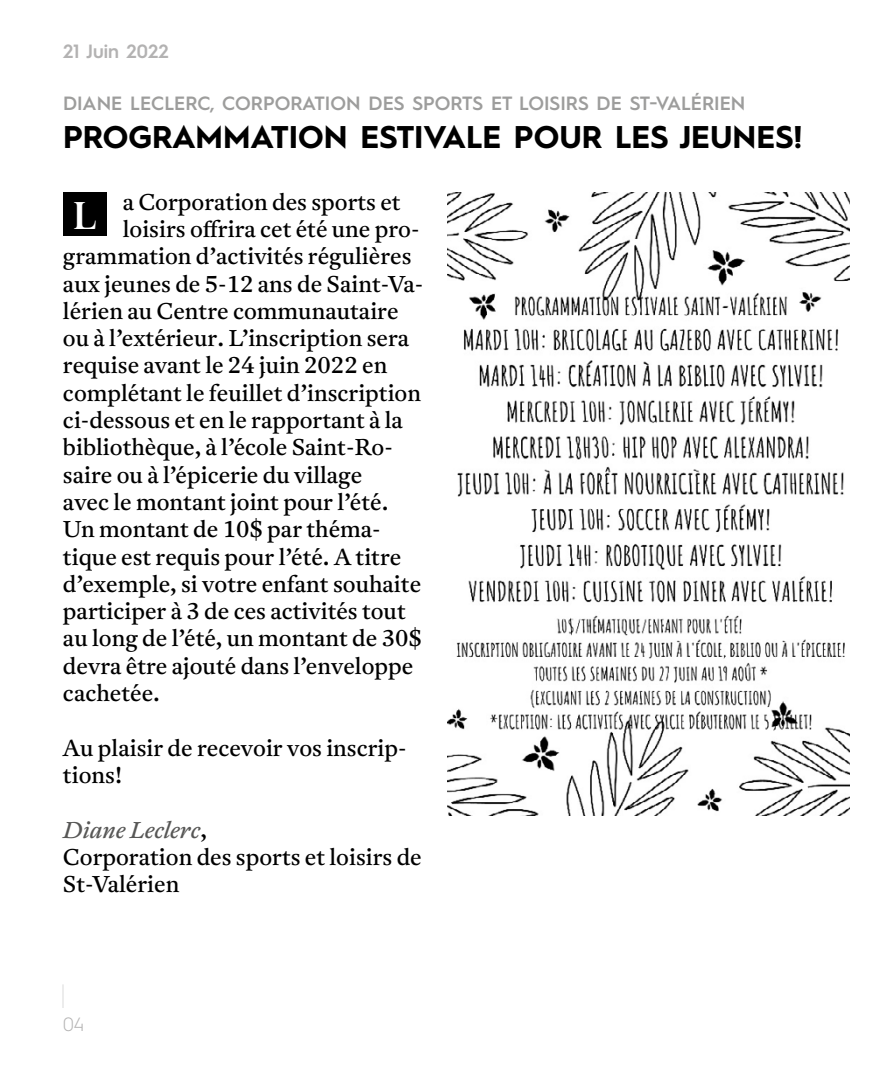
<style>
.page{position:relative;width:882px;height:1071px;background:#fff}
.page>*{position:absolute;margin:0;border:0;box-sizing:border-box;transform-origin:0 0}
.t1{font:600 38.5px "Restora Neue";color:#fff}
.t2{font:700 31.5px "Hurme Geometric Sans 1";color:#000}
.t3{font:22.75px/27.3px "Antwerp";color:#000}
.t4{font:600 19.25px "Hurme Geometric Sans 1";color:#9d9d9c}
.t5{font:600 19.25px "Hurme Geometric Sans 1";color:#b3b2b2}
.t6{font:300 19.25px "Hurme Geometric Sans 1";color:#b3b2b2}
.s1{font-style:italic;color:#575756}
</style>
<div class="page">
<svg style="left:63px;top:984px;width:1px;height:24px"></svg>
<div style="left:63px;top:193px;width:44px;height:43px;background:#000"></div>
<img style="left:448px;top:193px;width:401px;height:622px">
<p class="t5" style="left:63px;top:38px;width:107px">21 Juin 2022</p>
<p class="t4" style="left:63px;top:90px;width:684px">DIANE LECLERC, CORPORATION DES SPORTS ET LOISIRS DE ST-VALÉRIEN</p>
<h2 class="t2" style="left:63px;top:115px;width:741px">PROGRAMMATION ESTIVALE POUR LES JEUNES!</h2>
<p class="t3" style="left:123px;top:188px;width:279px">a Corporation des sports et</p>
<p class="t3" style="left:123px;top:215px;width:298px">loisirs offrira cet été une pro-</p>
<p class="t3" style="left:63px;top:243px;width:350px">grammation d’activités régulières</p>
<p class="t3" style="left:63px;top:270px;width:362px">aux jeunes de 5-12 ans de Saint-Va-</p>
<p class="t3" style="left:63px;top:297px;width:337px">lérien au Centre communautaire</p>
<p class="t3" style="left:63px;top:325px;width:348px">ou à l’extérieur. L’inscription sera</p>
<p class="t3" style="left:63px;top:352px;width:326px">requise avant le 24 juin 2022 en</p>
<p class="t3" style="left:63px;top:379px;width:360px">complétant le feuillet d’inscription</p>
<p class="t3" style="left:63px;top:407px;width:342px">ci-dessous et en le rapportant à la</p>
<p class="t3" style="left:63px;top:434px;width:331px">bibliothèque, à l’école Saint-Ro-</p>
<p class="t3" style="left:63px;top:461px;width:301px">saire ou à l’épicerie du village</p>
<p class="t3" style="left:63px;top:488px;width:327px">avec le montant joint pour l’été.</p>
<p class="t3" style="left:63px;top:516px;width:319px">Un montant de 10$ par théma-</p>
<p class="t3" style="left:63px;top:543px;width:340px">tique est requis pour l’été. A titre</p>
<p class="t3" style="left:63px;top:570px;width:360px">d’exemple, si votre enfant souhaite</p>
<p class="t3" style="left:63px;top:598px;width:344px">participer à 3 de ces activités tout</p>
<p class="t3" style="left:63px;top:625px;width:361px">au long de l’été, un montant de 30$</p>
<p class="t3" style="left:63px;top:652px;width:352px">devra être ajouté dans l’enveloppe</p>
<p class="t3" style="left:63px;top:680px;width:98px">cachetée.</p>
<p class="t3" style="left:63px;top:734px;width:345px">Au plaisir de recevoir vos inscrip&shy;tions!</p>
<p class="t3" style="left:63px;top:816px;width:360px"><span class="s1">Diane Leclerc</span>,<br>Corporation des sports et loisirs de<br>St-Valérien</p>
<h1 class="t1" style="left:74px;top:191px;width:25px">L</h1>
<p class="t6" style="left:63px;top:1012px;width:23px">04</p>
</div>
